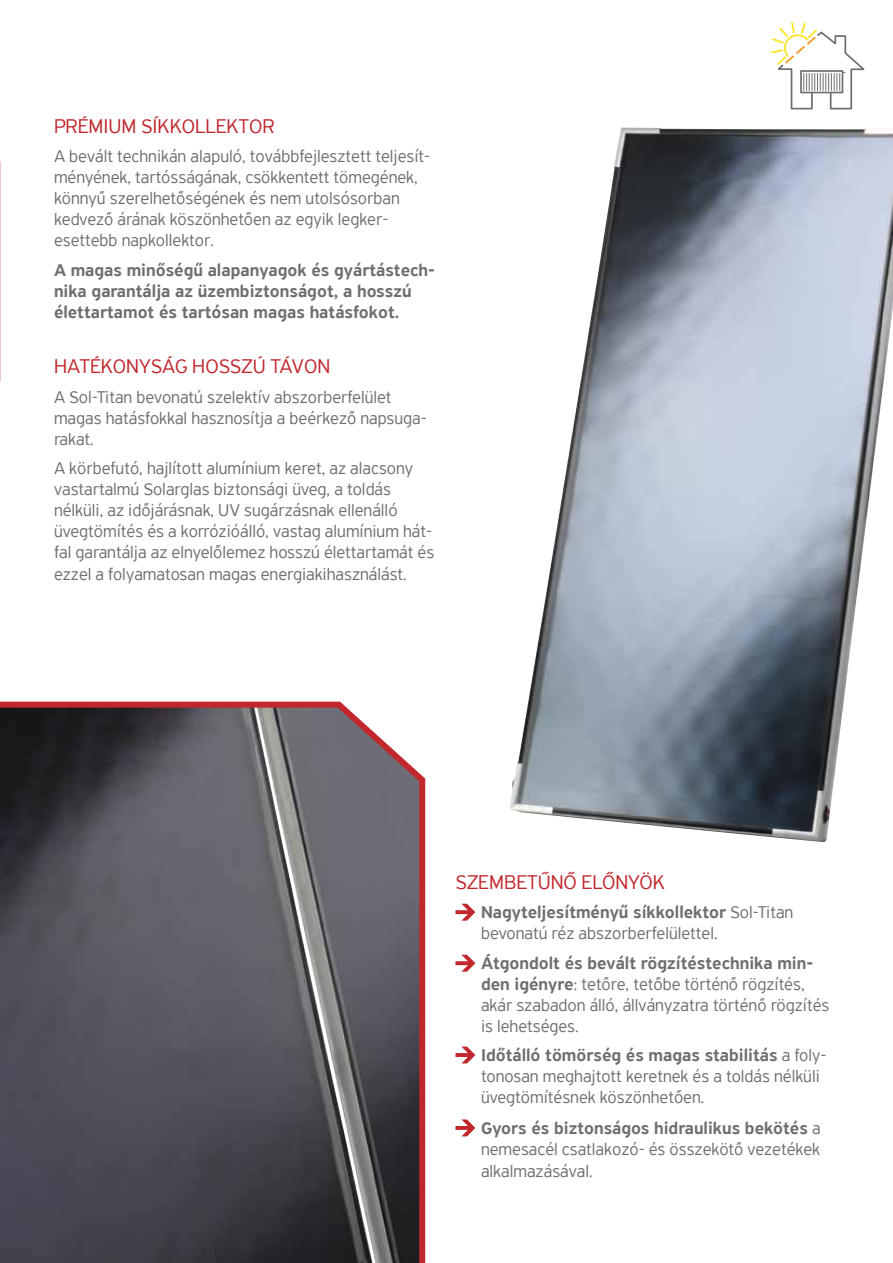
<style>
.page{position:relative;width:893px;height:1263px;background:#fff}
.page>*{position:absolute;margin:0;border:0;box-sizing:border-box;transform-origin:0 0}
.t1{font:300 21px "PF Highway Sans Pro";color:#c1272d}
.t2{font:300 18px/21px "PF Highway Sans Pro";color:#6d6e71}
.t3{font:500 18px/21px "PF Highway Sans Pro";color:#6d6e71}
.s1{font-weight:500}
</style>
<div class="page">
<img style="left:510px;top:128px;width:383px;height:714px">
<svg style="left:4px;top:701px;width:422px;height:562px;background:#5a555d"></svg>
<svg style="left:0;top:268px;width:4px;height:995px"></svg>
<svg style="left:455px;top:904px;width:20px;height:17px"></svg>
<svg style="left:455px;top:955px;width:20px;height:17px"></svg>
<svg style="left:455px;top:1046px;width:20px;height:17px"></svg>
<svg style="left:455px;top:1119px;width:20px;height:17px"></svg>
<svg style="left:771px;top:22px;width:94px;height:88px"></svg>
<p class="t1" style="left:54px;top:114px;width:222px">PRÉMIUM SÍKKOLLEKTOR</p>
<p class="t2" style="left:54px;top:146px;width:378px">A bevált technikán alapuló, továbbfejlesztett teljesít&shy;ményének, tartósságának, csökkentett tömegének, könnyű szerelhetőségének és nem utolsósorban kedvező árának köszönhetően az egyik legker&shy;esettebb napkollektor.</p>
<p class="t3" style="left:54px;top:260px;width:383px">A magas minőségű alapanyagok és gyártástech&shy;nika garantálja az üzembiztonságot, a hosszú élettartamot és tartósan magas hatásfokot.</p>
<p class="t1" style="left:54px;top:354px;width:26px">Hatékon</p>
<p class="t1" style="left:139px;top:354px;width:66px">yság hossz</p>
<p class="t1" style="left:253px;top:354px;width:53px">ú távon</p>
<p class="t2" style="left:54px;top:386px;width:374px">A Sol-Titan bevonatú szelektív abszorberfelület magas hatásfokkal hasznosítja a beérkező napsuga&shy;rakat.</p>
<p class="t2" style="left:54px;top:457px;width:382px">A körbefutó, hajlított alumínium keret, az alacsony vastartalmú Solarglas biztonsági üveg, a toldás nélküli, az időjárásnak, UV sugárzásnak ellenálló üvegtömítés és a korrózióálló, vastag alumínium hát&shy;fal garantálja az elnyelőlemez hosszú élettartamát és ezzel a folyamatosan magas energiakihasználást.</p>
<p class="t1" style="left:455px;top:870px;width:139px">Szembetűnő előn</p>
<p class="t1" style="left:628px;top:870px;width:25px">yök</p>
<p class="t2" style="left:481px;top:902px;width:314px"><span class="s1">Nagyteljesítményű síkkollektor</span> Sol-Titan bevonatú réz abszorberfelülettel.</p>
<p class="t2" style="left:481px;top:952px;width:350px"><span class="s1">Átgondolt és bevált rögzítéstechnika min&shy;den igényre</span>: tetőre, tetőbe történő rögzítés, akár szabadon álló, állványzatra történő rögzítés is lehetséges.</p>
<p class="t2" style="left:481px;top:1045px;width:347px"><span class="s1">Időtálló tömörség és magas stabilitás</span> a foly&shy;tonosan meghajtott keretnek és a toldás nélküli üvegtömítésnek köszönhetően.</p>
<p class="t2" style="left:481px;top:1117px;width:341px;line-height:21.6px;text-align:justify"><span class="s1">Gyors és biztonságos hidraulikus bekötés</span> a nemesacél csatlakozó- és összekötő vezetékek alkalmazásával.</p>
</div>
